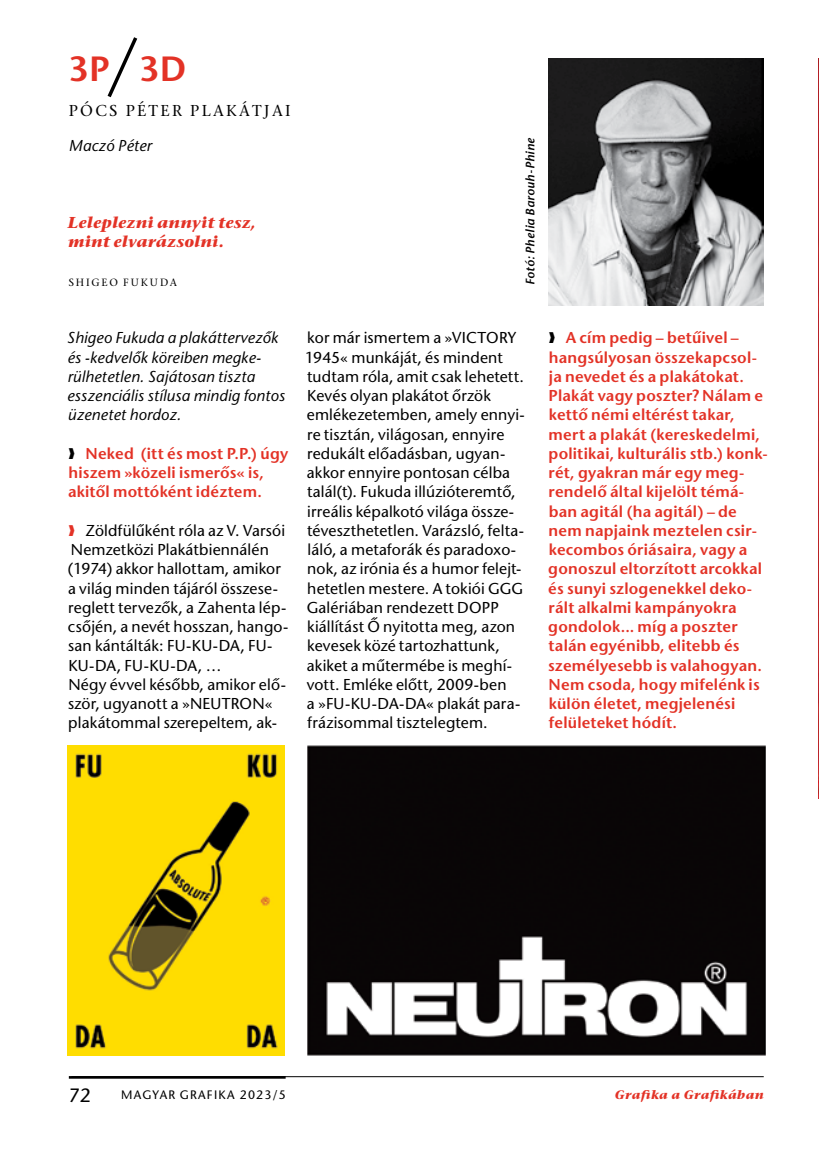
<style>
.page{position:relative;width:819px;height:1166px;background:#fff}
.page>*{position:absolute;margin:0;border:0;box-sizing:border-box;transform-origin:0 0}
.t1{font:35px "Stone San Sem H";color:#e33226}
.t2{font:19.25px "Stone Sans H";color:#000}
.t3{font:15.75px/19.2px "Stone Sans H";letter-spacing:.01em;color:#000}
.t4{font:15.75px/19.2px "Stone San Sem H";letter-spacing:.015em;color:#e33226}
.t5{font:15.75px/19.2px "Stone Sans Italic H";letter-spacing:.01em;color:#000}
.t6{font:15.75px/19.2px "Stone Serif Bold Italic H";letter-spacing:.02em;color:#e33226}
.t7{font:15.75px "Stone Seriff H";letter-spacing:.15em;color:#000}
.t8{font:12.25px "Ston San Sem Italic H";letter-spacing:.035em;color:#000}
.t9{font:12.25px "Stone Sans H";letter-spacing:.1em;color:#000}
.t10{font:12.25px "Stone Serif Bold Italic H";letter-spacing:.04em;color:#e33226}
.t11{font:10.5px "Stone Seriff H";letter-spacing:.18em;color:#000}
.s1{color:#000}
.s2{color:#e33226}
</style>
<div class="page">
<hr style="left:69px;top:1076px;width:216px;height:2px;background:#000">
<hr style="left:71px;top:1076px;width:692px;height:1px;background:#000">
<img style="left:548px;top:58px;width:215px;height:247px">
<img style="left:68px;top:745px;width:216px;height:310px">
<img style="left:307px;top:745px;width:458px;height:310px">
<svg style="left:107px;top:37px;width:31px;height:61px"></svg>
<img style="left:818px;top:58px;width:1px;height:741px">
<h1 class="t1" style="left:69px;top:48px;width:119px">3P 3D</h1>
<p class="t7" style="left:69px;top:101px;width:223px">PÓCS PÉTER PLAKÁTJAI</p>
<p class="t5" style="left:69px;top:136px;width:85px">Maczó Péter</p>
<p class="t6" style="left:68px;top:212px;width:189px">Leleplezni annyit tesz, mint elvarázsolni.</p>
<p class="t11" style="left:69px;top:275px;width:110px">SHIGEO FUKUDA</p>
<p class="t8" style="left:522px;top:285px;width:149px;rotate:-90deg">Fotó: Phelia Barouh-Phine</p>
<p class="t5" style="left:67px;top:328px;width:219px">Shigeo Fukuda a plakáttervezôk és -kedvelôk köreiben megke&shy;rülhetetlen. Sajátosan tiszta esszenciális stílusa mindig fontos üzenetet hordoz.</p>
<p class="t4" style="left:68px;top:444px;width:222px"><span class="s1">❱</span> Neked (itt és most P.P.) úgy hiszem »közeli ismerôs« is, akitôl mottóként idéztem.</p>
<p class="t3" style="left:68px;top:521px;width:222px"><span class="s2">❱</span> Zöldfülûként róla az V. Varsói<br>Nemzetközi Plakátbiennálén (1974) akkor hallottam, amikor a világ minden tájáról összese&shy;reglett tervezôk, a Zahenta lép&shy;csôjén, a nevét hosszan, hango&shy;san kántálták: FU-KU-DA, FU-<br>KU-DA, FU-KU-DA, …<br>Négy évvel késôbb, amikor elô&shy;ször, ugyanott a »NEUTRON« plakátommal szerepeltem, ak-</p>
<p class="t3" style="left:305px;top:328px;width:221px">kor már ismertem a »VICTORY<br>1945« munkáját, és mindent tudtam róla, amit csak lehetett.<br>Kevés olyan plakátot ôrzök emlékezetemben, amely ennyi&shy;re tisztán, világosan, ennyire redukált elôadásban, ugyan&shy;akkor ennyire pontosan célba talál(t). Fukuda illúzióteremtô, irreális képalkotó világa össze&shy;téveszthetetlen. Varázsló, felta&shy;láló, a metaforák és paradoxo&shy;nok, az irónia és a humor felejt&shy;hetetlen mestere. A tokiói GGG<br>Galériában rendezett DOPP kiállítást Ô nyitotta meg, azon kevesek közé tartozhattunk, akiket a mûtermébe is meghí&shy;vott. Emléke elôtt, 2009-ben<br>a »FU-KU-DA-DA« plakát para&shy;frázisommal tisztelegtem.</p>
<p class="t4" style="left:548px;top:328px;width:221px"><span class="s1">❱</span> A cím pedig – betûivel – hangsúlyosan összekapcsol&shy;ja nevedet és a plakátokat.<br>Plakát vagy poszter? Nálam e kettô némi eltérést takar, mert a plakát (kereskedelmi, politikai, kulturális stb.) konk&shy;rét, gyakran már egy meg&shy;rendelô által kijelölt témá&shy;ban agitál (ha agitál) – de nem napjaink meztelen csir&shy;kecombos óriásaira, vagy a gonoszul eltorzított arcokkal és sunyi szlogenekkel deko&shy;rált alkalmi kampányokra gondolok... míg a poszter talán egyénibb, elitebb és személyesebb is valahogyan.<br>Nem csoda, hogy mifelénk is külön életet, megjelenési felületeket hódít.</p>
<p class="t2" style="left:69px;top:1084px;width:24px">72</p>
<p class="t9" style="left:121px;top:1087px;width:166px">MAGYAR GRAFIKA 2023/5</p>
<p class="t10" style="left:614px;top:1087px;width:150px">Grafika a Grafikában</p>
</div>
